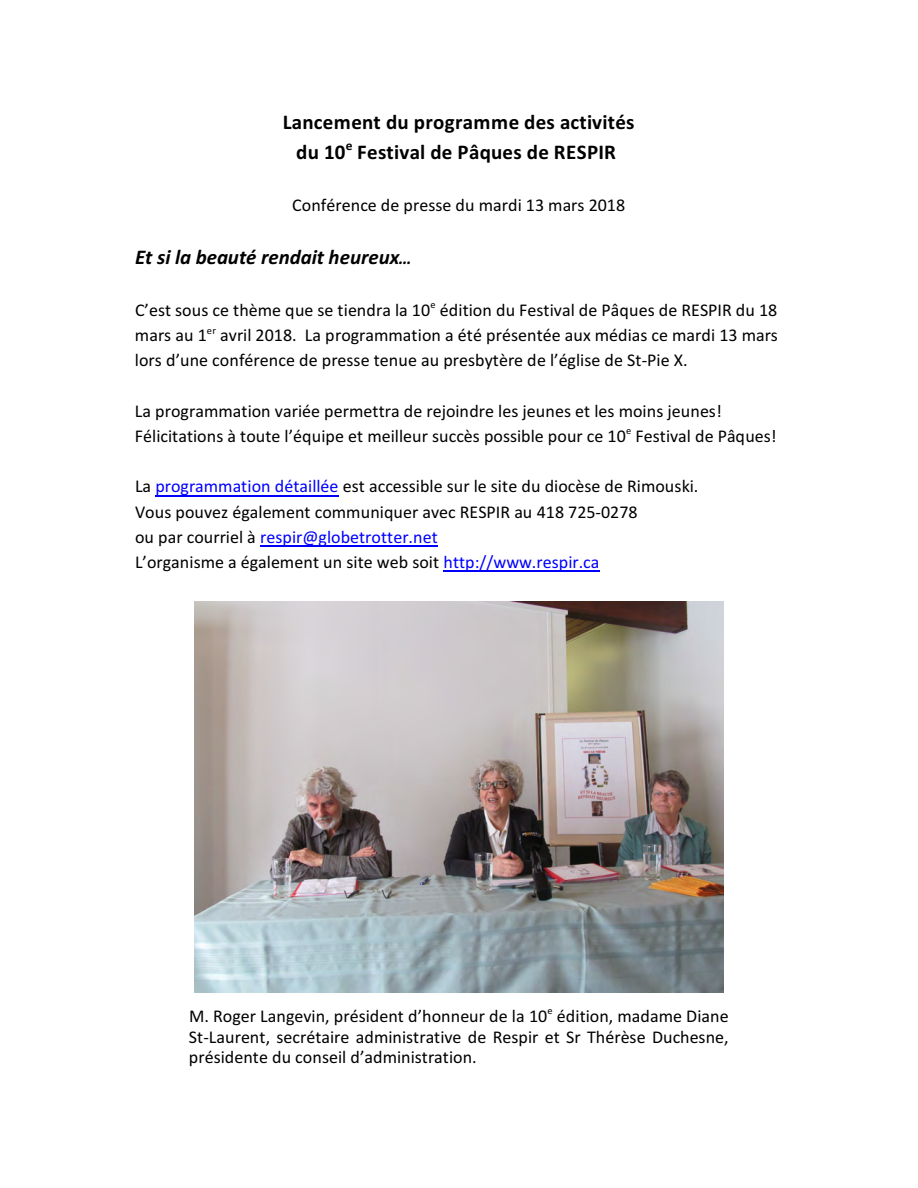
<style>
.page{position:relative;width:918px;height:1188px;background:#fff}
.page>*{position:absolute;margin:0;border:0;box-sizing:border-box;transform-origin:0 0}
.t1{font:700 21px/30.5px "Calibri";letter-spacing:.01em;color:#000;text-align:center}
.t2{font:italic 700 21px "Calibri";color:#000}
.t3{font:18px/25.2px "Calibri";color:#000;text-align:justify}
.s1{font-size:18px}
.s2{color:#00f}
</style>
<div class="page">
<img style="left:195px;top:601px;width:528px;height:392px">
<hr style="left:155px;top:495px;width:184px;height:1px;background:#00f">
<hr style="left:260px;top:546px;width:178px;height:1px;background:#00f">
<hr style="left:444px;top:571px;width:156px;height:1px;background:#00f">
<p class="t1" style="left:283px;top:108px;width:353px">Lancement du programme des activités du 10<sup>e</sup> Festival de Pâques de RESPIR</p>
<p class="t3" style="left:292px;top:194px;width:334px">Conférence de presse du mardi 13 mars 2018</p>
<p class="t2" style="left:135px;top:249px;width:278px">Et si la beauté rendait heureux<span class="s1">…</span></p>
<p class="t3" style="left:135px;top:299px;width:645px">C’est sous ce thème que se tiendra la 10<sup>e</sup> édition du Festival de Pâques de RESPIR du 18 mars au 1<sup>er</sup> avril 2018. La programmation a été présentée aux médias ce mardi 13 mars lors d’une conférence de presse tenue au presbytère de l’église de St-Pie X.</p>
<p class="t3" style="left:135px;top:400px;width:643px">La programmation variée permettra de rejoindre les jeunes et les moins jeunes!<br>Félicitations à toute l’équipe et meilleur succès possible pour ce 10<sup>e</sup> Festival de Pâques!</p>
<p class="t3" style="left:135px;top:475px;width:565px;text-align:left">La <span class="s2">programmation détaillée</span> est accessible sur le site du diocèse de Rimouski.<br>Vous pouvez également communiquer avec RESPIR au 418 725-0278<br>ou par courriel à <span class="s2">respir@globetrotter.net<br></span>L’organisme a également un site web soit <span class="s2">http://www.respir.ca</span></p>
<p class="t3" style="left:189px;top:1007px;width:541px;line-height:20.9px">M. Roger Langevin, président d’honneur de la 10<sup>e</sup> édition, madame Diane St-Laurent, secrétaire administrative de Respir et Sr Thérèse Duchesne, présidente du conseil d’administration.</p>
</div>
